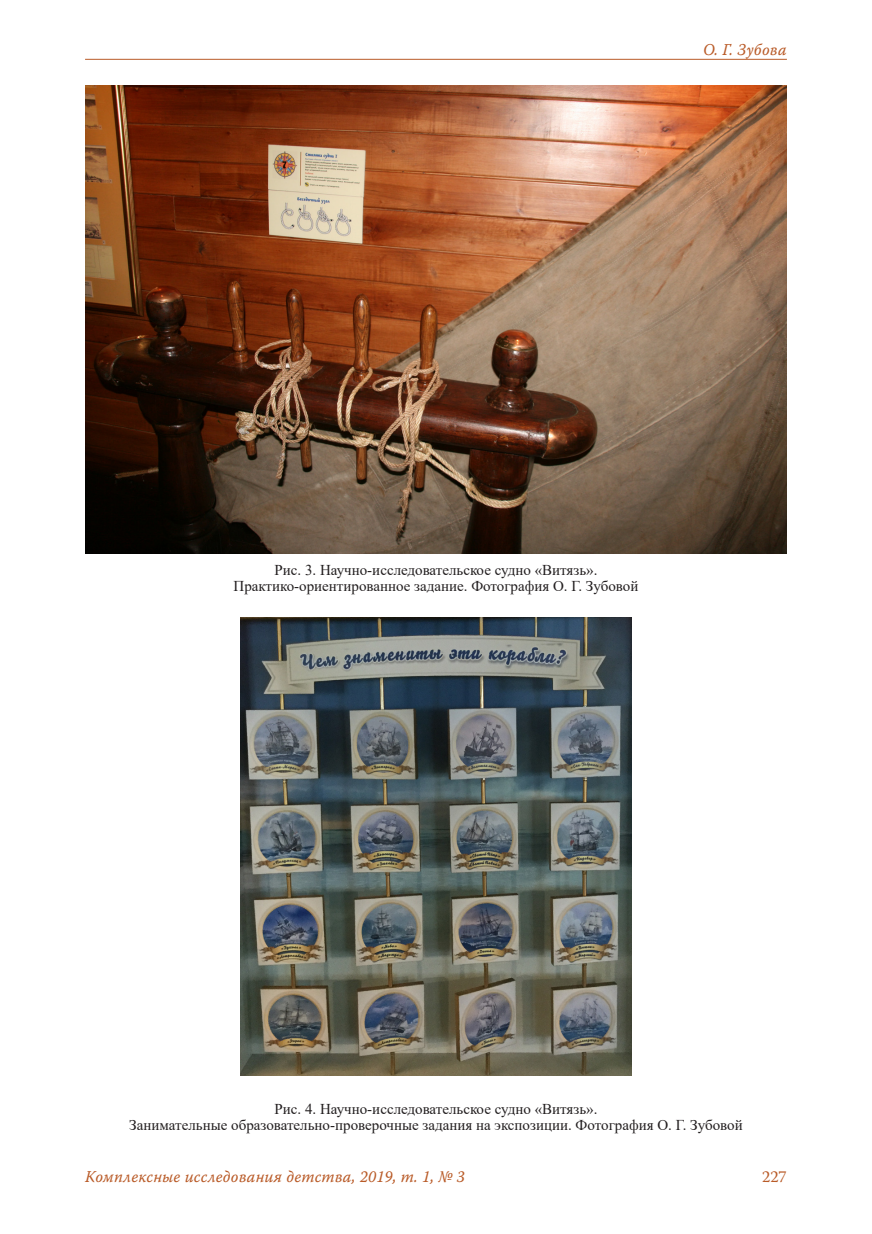
<style>
.page{position:relative;width:872px;height:1234px;background:#fff}
.page>*{position:absolute;margin:0;border:0;box-sizing:border-box;transform-origin:0 0}
.t1{font:16.5px "Warnock Pro It Capt";letter-spacing:.01em;color:#b95b28;scale:.95 1}
.t2{font:16.5px "Warnock Pro";color:#b95b28}
.RIS{font:15px/16.5px "Times New Roman";color:#231f20;text-align:center}
</style>
<div class="page">
<hr style="left:85px;top:59px;width:702px;height:1px;background:#b95b28">
<img style="left:85px;top:85px;width:702px;height:468px">
<img style="left:241px;top:617px;width:390px;height:458px">
<p class="t1" style="left:703px;top:39px;width:90px">О. Г. Зубова</p>
<p class="RIS" style="left:233px;top:561px;width:406px">Рис. 3. Научно-исследовательское судно «Витязь».<br>Практико-ориентированное задание. Фотография О. Г. Зубовой</p>
<p class="RIS" style="left:129px;top:1099px;width:615px">Рис. 4. Научно-исследовательское судно «Витязь».<br>Занимательные образовательно-проверочные задания на экспозиции. Фотография О. Г. Зубовой</p>
<p class="t1" style="left:85px;top:1166px;width:401px">Комплексные исследования детства, 2019, т. 1, № 3</p>
<p class="t2" style="left:762px;top:1166px;width:26px">227</p>
</div>
